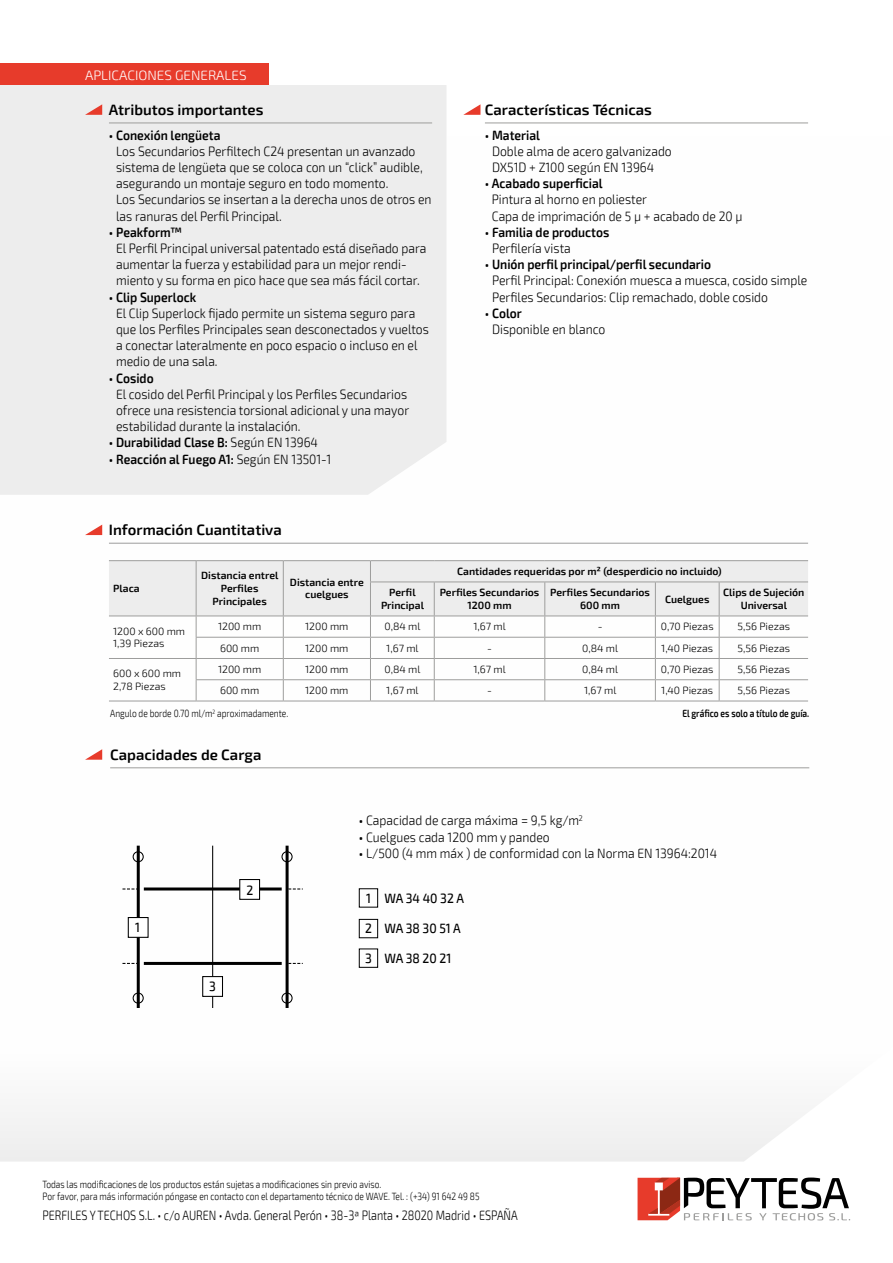
<style>
.page{position:relative;width:893px;height:1263px;background:#fff}
.page>*{position:absolute;margin:0;border:0;box-sizing:border-box;transform-origin:0 0}
.t1{font:600 15px "Exo 2";color:#000}
.t2{font:300 13.5px/16.2px "Exo 2";color:#000;scale:.9 1}
.t3{font:600 13.5px "Exo 2";color:#000;scale:.9 1}
.t4{font:300 13.5px "Exo 2";color:#000;scale:.8 1}
.t5{font:500 13.5px/29.5px "Exo 2";color:#000;scale:.9 1}
.t6{font:300 13.5px "Exo 2";color:#fff}
.t7{font:300 10.5px/12.6px "Exo 2";color:#000}
.t8{font:300 10.5px/12px "Exo 2";color:#000;scale:.8 1}
.t9{font:600 10.5px/12.6px "Exo 2";color:#000;text-align:center}
.t10{font:600 10.5px "Exo 2";color:#000;scale:.8 1}
.s1{font-weight:300}
.s2{font-weight:600}
</style>
<div class="page">
<svg style="left:0;top:524px;width:810px;height:637px"></svg>
<div style="left:0;top:64px;width:268px;height:21px;background:#e73b2b"></div>
<div style="left:0;top:85px;width:446px;height:410px;background:#ededed"></div>
<svg style="left:85px;top:104px;width:17px;height:11px"></svg>
<svg style="left:85px;top:525px;width:17px;height:10px"></svg>
<svg style="left:85px;top:749px;width:17px;height:11px"></svg>
<svg style="left:463px;top:104px;width:17px;height:11px"></svg>
<hr style="left:109px;top:123px;width:323px;height:1px;background:#9d9d9c">
<hr style="left:109px;top:543px;width:699px;height:1px;background:#9d9d9c">
<hr style="left:110px;top:767px;width:699px;height:1px;background:#9d9d9c">
<hr style="left:485px;top:123px;width:323px;height:1px;background:#9d9d9c">
<hr style="left:109px;top:560px;width:87px;height:1px;background:#9d9d9c">
<hr style="left:196px;top:560px;width:87px;height:1px;background:#9d9d9c">
<hr style="left:283px;top:560px;width:87px;height:1px;background:#9d9d9c">
<hr style="left:370px;top:560px;width:64px;height:1px;background:#9d9d9c">
<hr style="left:434px;top:560px;width:111px;height:1px;background:#9d9d9c">
<hr style="left:545px;top:560px;width:110px;height:1px;background:#9d9d9c">
<hr style="left:655px;top:560px;width:64px;height:1px;background:#9d9d9c">
<hr style="left:719px;top:560px;width:89px;height:1px;background:#9d9d9c">
<hr style="left:109px;top:701px;width:87px;height:1px;background:#9d9d9c">
<hr style="left:196px;top:701px;width:87px;height:1px;background:#9d9d9c">
<hr style="left:283px;top:701px;width:87px;height:1px;background:#9d9d9c">
<hr style="left:370px;top:701px;width:64px;height:1px;background:#9d9d9c">
<hr style="left:434px;top:701px;width:111px;height:1px;background:#9d9d9c">
<hr style="left:545px;top:701px;width:110px;height:1px;background:#9d9d9c">
<hr style="left:655px;top:701px;width:64px;height:1px;background:#9d9d9c">
<hr style="left:719px;top:701px;width:89px;height:1px;background:#9d9d9c">
<svg style="left:109px;top:561px;width:699px;height:140px"></svg>
<svg style="left:752px;top:1178px;width:21px;height:4px"></svg>
<svg style="left:762px;top:1180px;width:4px;height:28px"></svg>
<svg style="left:773px;top:1177px;width:77px;height:43px"></svg>
<svg style="left:759px;top:1213px;width:8px;height:7px"></svg>
<svg style="left:637px;top:1178px;width:115px;height:42px"></svg>
<hr style="left:137px;top:846px;width:3px;height:162px;background:#000">
<hr style="left:212px;top:846px;width:1px;height:162px;background:#000">
<hr style="left:286px;top:846px;width:3px;height:162px;background:#000">
<svg style="left:122px;top:851px;width:180px;height:153px"></svg>
<div style="left:239px;top:879px;width:21px;height:21px;background:#fff;border:1px solid #000"></div>
<div style="left:128px;top:917px;width:21px;height:21px;background:#fff;border:1px solid #000"></div>
<div style="left:202px;top:976px;width:21px;height:21px;background:#fff;border:1px solid #000"></div>
<div style="left:359px;top:888px;width:19px;height:19px;border:1px solid #000"></div>
<div style="left:359px;top:919px;width:19px;height:19px;border:1px solid #000"></div>
<div style="left:359px;top:948px;width:19px;height:20px;border:1px solid #000"></div>
<p class="t6" style="left:85px;top:68px;width:163px">APLICACIONES GENERALES</p>
<p class="t1" style="left:109px;top:101px;width:156px">Atributos importantes</p>
<p class="t3" style="left:109px;top:127px;width:125px">• Conexión lengüeta</p>
<p class="t2" style="left:116px;top:143px;width:352px">Los Secundarios Perfiltech C24 presentan un avanzado sistema de lengüeta que se coloca con un “click” audible, asegurando un montaje seguro en todo momento.<br>Los Secundarios se insertan a la derecha unos de otros en las ranuras del Perfil Principal.</p>
<p class="t3" style="left:109px;top:224px;width:83px">• Peakform™</p>
<p class="t2" style="left:116px;top:240px;width:346px">El Perfil Principal universal patentado está diseñado para aumentar la fuerza y estabilidad para un mejor rendi&shy;miento y su forma en pico hace que sea más fácil cortar.</p>
<p class="t3" style="left:109px;top:289px;width:98px">• Clip Superlock</p>
<p class="t2" style="left:116px;top:305px;width:349px">El Clip Superlock fijado permite un sistema seguro para que los Perfiles Principales sean desconectados y vueltos a conectar lateralmente en poco espacio o incluso en el medio de una sala.</p>
<p class="t3" style="left:109px;top:370px;width:51px">• Cosido</p>
<p class="t2" style="left:116px;top:386px;width:327px">El cosido del Perfil Principal y los Perfiles Secundarios ofrece una resistencia torsional adicional y una mayor estabilidad durante la instalación.</p>
<p class="t3" style="left:109px;top:435px;width:234px">• Durabilidad Clase B: <span class="s1">Según EN 13964</span></p>
<p class="t3" style="left:109px;top:451px;width:248px">• Reacción al Fuego A1: <span class="s1">Según EN 13501-1</span></p>
<p class="t1" style="left:109px;top:521px;width:174px">Información Cuantitativa</p>
<p class="t1" style="left:485px;top:101px;width:169px">Características Técnicas</p>
<p class="t3" style="left:485px;top:127px;width:63px">• Material</p>
<p class="t2" style="left:492px;top:143px;width:201px">Doble alma de acero galvanizado<br>DX51D + Z100 según EN 13964</p>
<p class="t3" style="left:485px;top:175px;width:132px">• Acabado superficial</p>
<p class="t2" style="left:492px;top:192px;width:280px">Pintura al horno en poliester<br>Capa de imprimación de 5 μ + acabado de 20 μ</p>
<p class="t3" style="left:485px;top:224px;width:140px">• Familia de productos</p>
<p class="t2" style="left:492px;top:240px;width:89px">Perfilería vista</p>
<p class="t3" style="left:485px;top:256px;width:253px">• Unión perfil principal/perfil secundario</p>
<p class="t2" style="left:492px;top:273px;width:352px">Perfil Principal: Conexión muesca a muesca, cosido simple<br>Perfiles Secundarios: Clip remachado, doble cosido</p>
<p class="t3" style="left:485px;top:305px;width:43px">• Color</p>
<p class="t2" style="left:492px;top:321px;width:127px">Disponible en blanco</p>
<p class="t9" style="left:113px;top:582px;width:28px">Placa</p>
<p class="t9" style="left:201px;top:570px;width:79px">Distancia entrel<br>Perfiles<br>Principales</p>
<p class="t9" style="left:290px;top:576px;width:75px">Distancia entre cuelgues</p>
<p class="t9" style="left:457px;top:565px;width:266px">Cantidades requeridas por m² (desperdicio no incluido)</p>
<p class="t9" style="left:381px;top:586px;width:44px">Perfil<br>Principal</p>
<p class="t9" style="left:440px;top:586px;width:101px">Perfiles Secundarios<br>1200 mm</p>
<p class="t9" style="left:550px;top:586px;width:101px">Perfiles Secundarios<br>600 mm</p>
<p class="t9" style="left:665px;top:593px;width:46px">Cuelgues</p>
<p class="t9" style="left:723px;top:586px;width:83px">Clips de Sujeción<br>Universal</p>
<p class="t7" style="left:113px;top:625px;width:73px">1200 x 600 mm<br>1,39 Piezas</p>
<p class="t7" style="left:218px;top:620px;width:45px">1200 mm</p>
<p class="t7" style="left:305px;top:620px;width:45px">1200 mm</p>
<p class="t7" style="left:384px;top:620px;width:37px">0,84 ml</p>
<p class="t7" style="left:473px;top:620px;width:34px">1,67 ml</p>
<p class="t7" style="left:598px;top:620px;width:6px">-</p>
<p class="t7" style="left:661px;top:620px;width:54px">0,70 Piezas</p>
<p class="t7" style="left:738px;top:620px;width:54px">5,56 Piezas</p>
<p class="t7" style="left:220px;top:642px;width:41px">600 mm</p>
<p class="t7" style="left:305px;top:642px;width:45px">1200 mm</p>
<p class="t7" style="left:386px;top:642px;width:34px">1,67 ml</p>
<p class="t7" style="left:487px;top:642px;width:6px">-</p>
<p class="t7" style="left:582px;top:642px;width:37px">0,84 ml</p>
<p class="t7" style="left:661px;top:642px;width:53px">1,40 Piezas</p>
<p class="t7" style="left:737px;top:642px;width:54px">5,56 Piezas</p>
<p class="t7" style="left:113px;top:667px;width:69px">600 x 600 mm<br>2,78 Piezas</p>
<p class="t7" style="left:218px;top:663px;width:45px">1200 mm</p>
<p class="t7" style="left:305px;top:663px;width:45px">1200 mm</p>
<p class="t7" style="left:384px;top:663px;width:37px">0,84 ml</p>
<p class="t7" style="left:473px;top:663px;width:34px">1,67 ml</p>
<p class="t7" style="left:582px;top:663px;width:37px">0,84 ml</p>
<p class="t7" style="left:661px;top:663px;width:54px">0,70 Piezas</p>
<p class="t7" style="left:737px;top:663px;width:54px">5,56 Piezas</p>
<p class="t7" style="left:220px;top:684px;width:41px">600 mm</p>
<p class="t7" style="left:305px;top:684px;width:45px">1200 mm</p>
<p class="t7" style="left:386px;top:684px;width:34px">1,67 ml</p>
<p class="t7" style="left:487px;top:684px;width:6px">-</p>
<p class="t7" style="left:584px;top:684px;width:34px">1,67 ml</p>
<p class="t7" style="left:661px;top:684px;width:53px">1,40 Piezas</p>
<p class="t7" style="left:737px;top:684px;width:54px">5,56 Piezas</p>
<p class="t8" style="left:110px;top:708px;width:224px">Angulo de borde 0.70 ml/m<sup>2</sup> aproximadamente.</p>
<p class="t10" style="left:682px;top:707px;width:160px">El gráfico es solo a título de guía.</p>
<p class="t1" style="left:110px;top:745px;width:153px">Capacidades de Carga</p>
<p class="t5" style="left:135px;top:912px;width:7px">1</p>
<p class="t5" style="left:246px;top:875px;width:9px">2</p>
<p class="t5" style="left:209px;top:972px;width:9px">3</p>
<p class="t2" style="left:359px;top:813px;width:250px"><span class="s2">•</span> Capacidad de carga máxima = 9,5 kg/m<sup>2</sup></p>
<p class="t2" style="left:359px;top:829px;width:214px"><span class="s2">•</span> Cuelgues cada 1200 mm y pandeo</p>
<p class="t2" style="left:359px;top:845px;width:399px"><span class="s2">•</span> L/500 (4 mm máx ) de conformidad con la Norma EN 13964:2014</p>
<p class="t5" style="left:384px;top:883px;width:90px">WA 34 40 32 A</p>
<p class="t5" style="left:384px;top:913px;width:86px">WA 38 30 51 A</p>
<p class="t5" style="left:384px;top:943px;width:76px">WA 38 20 21</p>
<p class="t5" style="left:366px;top:883px;width:7px">1</p>
<p class="t5" style="left:365px;top:914px;width:9px">2<br>3</p>
<p class="t8" style="left:43px;top:1178px;width:548px">Todas las modificaciones de los productos están sujetas a modificaciones sin previo aviso.<br>Por favor, para más información póngase en contacto con el departamento técnico de WAVE. Tel. : (+34) 91 642 49 85</p>
<p class="t4" style="left:43px;top:1208px;width:596px">PERFILES Y TECHOS S.L. • c/o AUREN • Avda. General Perón • 38-3ª Planta • 28020 Madrid • ESPAÑA</p>
</div>
